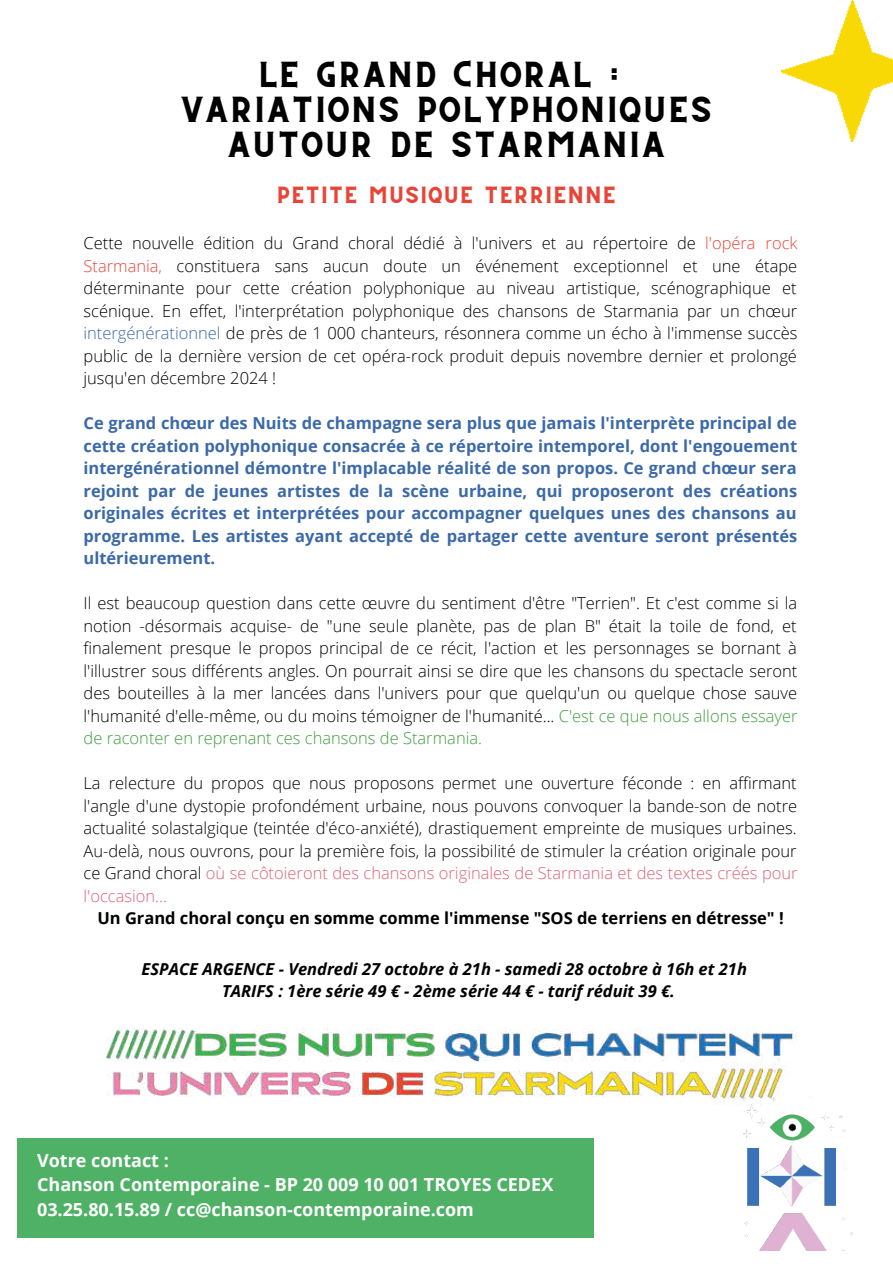
<style>
.page{position:relative;width:893px;height:1264px;background:#fff}
.page>*{position:absolute;margin:0;border:0;box-sizing:border-box;transform-origin:0 0}
.t1{font:25.5px/34.8px "CS Gordon Vintage";color:#000;text-align:center}
.t2{font:700 18px/24.8px "Open Sans";color:#fff}
.t3{font:300 16.5px/22.5px "Open Sans";color:#000;text-align:justify}
.t4{font:700 16.5px/22.5px "Open Sans";color:#3b69a9;text-align:justify}
.t5{font:italic 700 16.5px/22.5px "Open Sans";color:#000;text-align:center}
.t6{font:700 16.5px "Open Sans";color:#000}
.t7{font:16.5px "CS Gordon Vintage";color:#e84539}
.s1{color:#e84539}
.s2{color:#3b69a9}
.s3{color:#3e9f3f}
.s4{color:#dc6475}
</style>
<div class="page">
<div style="left:18px;top:1137px;width:575px;height:100px;background:#4eb165"></div>
<img style="left:106px;top:1028px;width:690px;height:74px">
<img style="left:781px;top:0;width:111px;height:142px">
<img style="left:743px;top:1096px;width:109px;height:154px">
<h1 class="t1" style="left:180px;top:61px;width:534px">LE GRAND CHORAL :<br>VARIATIONS POLYPHONIQUES<br>AUTOUR DE STARMANIA</h1>
<p class="t7" style="left:276px;top:188px;width:342px">PETITE MUSIQUE TERRIENNE</p>
<p class="t3" style="left:83px;top:232px;width:715px">Cette nouvelle édition du Grand choral dédié à l'univers et au répertoire de <span class="s1">l'opéra rock Starmania,</span> constituera sans aucun doute un événement exceptionnel et une étape déterminante pour cette création polyphonique au niveau artistique, scénographique et scénique. En effet, l'interprétation polyphonique des chansons de Starmania par un chœur <span class="s2">intergénérationnel</span> de près de 1 000 chanteurs, résonnera comme un écho à l'immense succès public de la dernière version de cet opéra-rock produit depuis novembre dernier et prolongé jusqu'en décembre 2024 !</p>
<p class="t4" style="left:83px;top:411px;width:715px">Ce grand chœur des Nuits de champagne sera plus que jamais l'interprète principal de cette création polyphonique consacrée à ce répertoire intemporel, dont l'engouement intergénérationnel démontre l'implacable réalité de son propos. Ce grand chœur sera rejoint par de jeunes artistes de la scène urbaine, qui proposeront des créations originales écrites et interprétées pour accompagner quelques unes des chansons au programme. Les artistes ayant accepté de partager cette aventure seront présentés ultérieurement.</p>
<p class="t3" style="left:83px;top:591px;width:715px">Il est beaucoup question dans cette œuvre du sentiment d'être "Terrien". Et c'est comme si la notion -désormais acquise- de "une seule planète, pas de plan B" était la toile de fond, et finalement presque le propos principal de ce récit, l'action et les personnages se bornant à l'illustrer sous différents angles. On pourrait ainsi se dire que les chansons du spectacle seront des bouteilles à la mer lancées dans l'univers pour que quelqu'un ou quelque chose sauve l'humanité d'elle-même, ou du moins témoigner de l'humanité... <span class="s3">C'est ce que nous allons essayer de raconter en reprenant ces chansons de Starmania.</span></p>
<p class="t3" style="left:83px;top:771px;width:715px">La relecture du propos que nous proposons permet une ouverture féconde : en affirmant l'angle d'une dystopie profondément urbaine, nous pouvons convoquer la bande-son de notre actualité solastalgique (teintée d'éco-anxiété), drastiquement empreinte de musiques urbaines.<br>Au-delà, nous ouvrons, pour la première fois, la possibilité de stimuler la création originale pour ce Grand choral <span class="s4">où se côtoieront des chansons originales de Starmania et des textes créés pour l'occasion...</span></p>
<p class="t6" style="left:97px;top:906px;width:687px">Un Grand choral conçu en somme comme l'immense "SOS de terriens en détresse" !</p>
<p class="t5" style="left:141px;top:957px;width:607px">ESPACE ARGENCE - Vendredi 27 octobre à 21h - samedi 28 octobre à 16h et 21h<br>TARIFS : 1ère série 49 € - 2ème série 44 € - tarif réduit 39 €.</p>
<p class="t2" style="left:37px;top:1147px;width:517px">Votre contact :<br>Chanson Contemporaine - BP 20 009 10 001 TROYES CEDEX<br>03.25.80.15.89 / cc@chanson-contemporaine.com</p>
</div>
